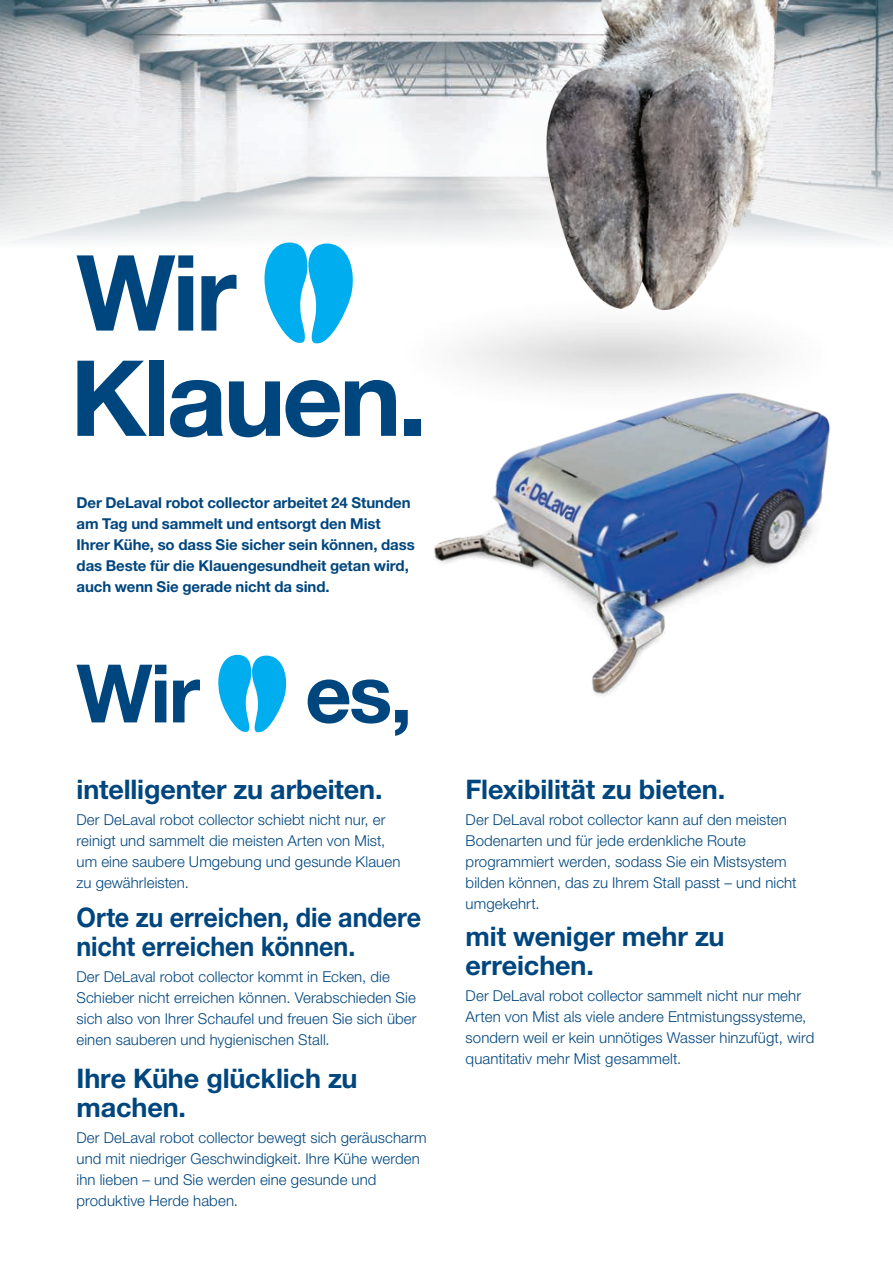
<style>
.page{position:relative;width:893px;height:1263px;background:#fff}
.page>*{position:absolute;margin:0;border:0;box-sizing:border-box;transform-origin:0 0}
.t1{font:700 105.3px "Helvetica Neue LT Std";letter-spacing:-.035em;color:#00467e}
.t2{font:700 80.85px "Helvetica Neue LT Std";color:#00467e}
.t3{font:700 27px/29.4px "Helvetica Neue LT Std";letter-spacing:-.005em;color:#00467e}
.t4{font:700 27px/29.4px "Helvetica Neue LT Std";letter-spacing:-.005em;color:#00467e;scale:.93 1}
.t5{font:300 15px/21px "Helvetica Neue LT Std";letter-spacing:.005em;color:#00467e}
.t6{font:700 15px/21px "Helvetica Neue LT Std";letter-spacing:-.005em;color:#00467e}
</style>
<div class="page">
<img style="left:0;top:0;width:893px;height:243px">
<svg style="left:264px;top:243px;width:89px;height:101px"></svg>
<svg style="left:218px;top:655px;width:69px;height:78px"></svg>
<img style="left:353px;top:205px;width:505px;height:160px">
<img style="left:468px;top:0;width:354px;height:318px">
<img style="left:434px;top:365px;width:396px;height:331px">
<h1 class="t1" style="left:76px;top:228px;width:162px">Wir</h1>
<h1 class="t1" style="left:70px;top:333px;width:359px">Klauen.</h1>
<p class="t6" style="left:77px;top:492px;width:340px">Der DeLaval robot collector arbeitet 24 Stunden am Tag und sammelt und entsorgt den Mist Ihrer Kühe, so dass Sie sicher sein können, dass das Beste für die Klauengesundheit getan wird, auch wenn Sie gerade nicht da sind.</p>
<h2 class="t2" style="left:76px;top:644px;width:125px">Wir</h2>
<h2 class="t2" style="left:305px;top:644px;width:109px">es,</h2>
<h3 class="t3" style="left:77px;top:774px;width:307px">intelligenter zu arbeiten.</h3>
<p class="t5" style="left:77px;top:808px;width:325px">Der DeLaval robot collector schiebt nicht nur, er reinigt und sammelt die meisten Arten von Mist, um eine saubere Umgebung und gesunde Klauen zu gewährleisten.</p>
<h3 class="t4" style="left:77px;top:902px;width:372px">Orte zu erreichen, die andere nicht erreichen können.</h3>
<p class="t5" style="left:77px;top:966px;width:342px">Der DeLaval robot collector kommt in Ecken, die Schieber nicht erreichen können. Verabschieden Sie sich also von Ihrer Schaufel und freuen Sie sich über einen sauberen und hygienischen Stall.</p>
<h3 class="t3" style="left:77px;top:1063px;width:283px">Ihre Kühe glücklich zu machen.</h3>
<p class="t5" style="left:77px;top:1127px;width:352px">Der DeLaval robot collector bewegt sich geräuscharm und mit niedriger Geschwindigkeit. Ihre Kühe werden ihn lieben – und Sie werden eine gesunde und produktive Herde haben.</p>
<h3 class="t3" style="left:466px;top:774px;width:261px">Flexibilität zu bieten.</h3>
<p class="t5" style="left:466px;top:808px;width:333px">Der DeLaval robot collector kann auf den meisten Bodenarten und für jede erdenkliche Route programmiert werden, sodass Sie ein Mistsystem bilden können, das zu Ihrem Stall passt – und nicht umgekehrt.</p>
<h3 class="t3" style="left:466px;top:921px;width:260px">mit weniger mehr zu erreichen.</h3>
<p class="t5" style="left:466px;top:985px;width:350px">Der DeLaval robot collector sammelt nicht nur mehr Arten von Mist als viele andere Entmistungssysteme, sondern weil er kein unnötiges Wasser hinzufügt, wird quantitativ mehr Mist gesammelt.</p>
</div>
